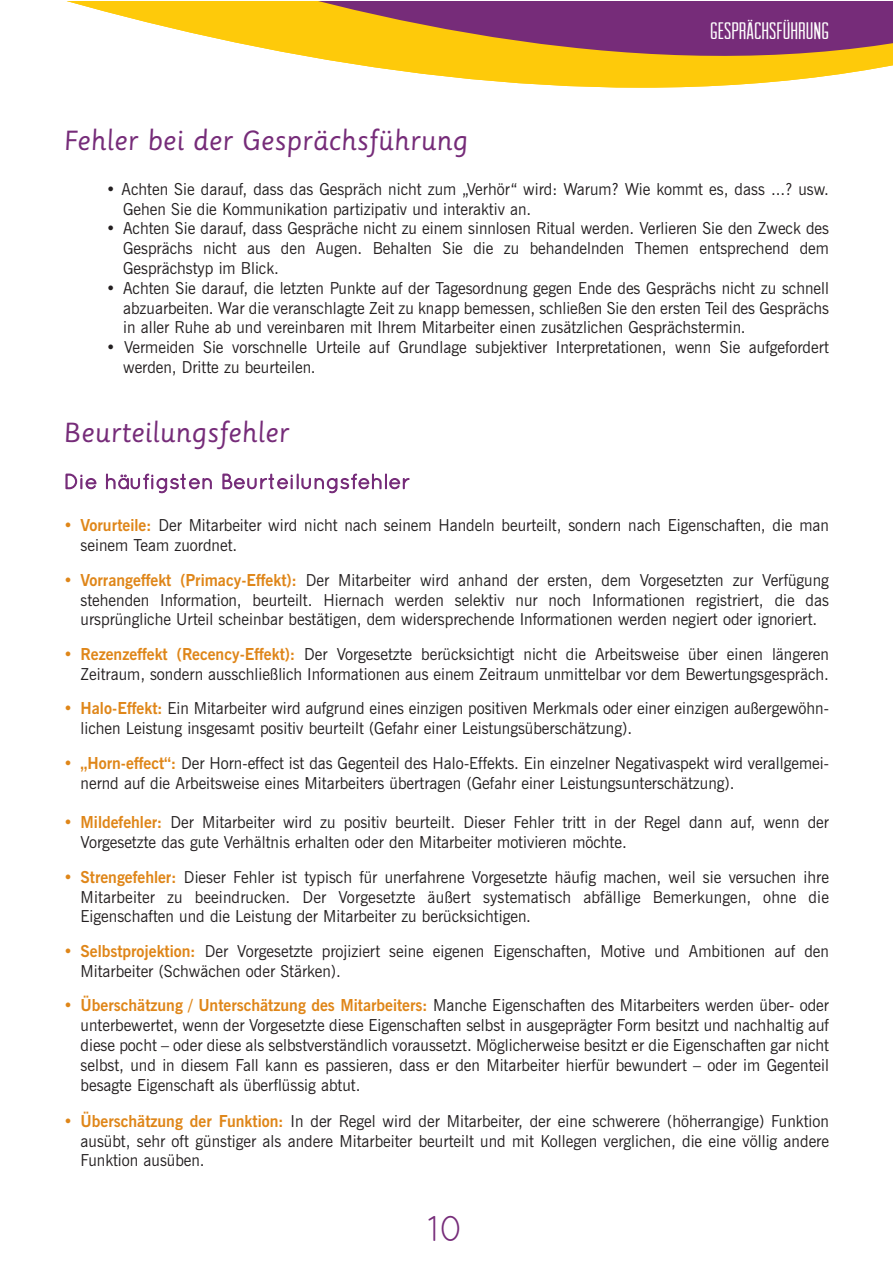
<style>
.page{position:relative;width:893px;height:1263px;background:#fff}
.page>*{position:absolute;margin:0;border:0;box-sizing:border-box;transform-origin:0 0}
.t1{font:36px "Quicksand";color:#762c79}
.t2{font:27px "Sassoon Primary";color:#762c79}
.t3{font:24px "Arvil Sans";color:#fff}
.t4{font:21px "Quicksand";color:#762c79}
.t5{font:16.5px/19.8px "News Gothic BT";color:#231f20;scale:.96 1}
.s1{font-weight:700;color:#df8619}
</style>
<div class="page">
<svg style="left:67px;top:1px;width:826px;height:87px"></svg>
<h3 class="t3" style="left:710px;top:17px;width:120px">GESPRÄCHSFÜHRUNG</h3>
<h2 class="t2" style="left:64px;top:129px;width:406px">Fehler bei der Gesprächsführung</h2>
<p class="t5" style="left:123px;top:180px;width:737px;text-indent:-17px">• Achten Sie darauf, dass das Gespräch nicht zum „Verhör“ wird: Warum? Wie kommt es, dass ...? usw.<br>Gehen Sie die Kommunikation partizipativ und interaktiv an.</p>
<p class="t5" style="left:123px;top:220px;width:737px;text-align:justify;text-indent:-17px">• Achten Sie darauf, dass Gespräche nicht zu einem sinnlosen Ritual werden. Verlieren Sie den Zweck des Gesprächs nicht aus den Augen. Behalten Sie die zu behandelnden Themen entsprechend dem Gesprächstyp im Blick.</p>
<p class="t5" style="left:123px;top:279px;width:737px;text-align:justify;text-indent:-17px">• Achten Sie darauf, die letzten Punkte auf der Tagesordnung gegen Ende des Gesprächs nicht zu schnell abzuarbeiten. War die veranschlagte Zeit zu knapp bemessen, schließen Sie den ersten Teil des Gesprächs in aller Ruhe ab und vereinbaren mit Ihrem Mitarbeiter einen zusätzlichen Gesprächstermin.</p>
<p class="t5" style="left:123px;top:339px;width:737px;text-indent:-17px">• Vermeiden Sie vorschnelle Urteile auf Grundlage subjektiver Interpretationen, wenn Sie aufgefordert werden, Dritte zu beurteilen.</p>
<h2 class="t2" style="left:64px;top:420px;width:227px">Beurteilungsfehler</h2>
<p class="t4" style="left:64px;top:474px;width:348px">Die häufigsten Beurteilungsfehler</p>
<p class="t5" style="left:81px;top:517px;width:781px;text-indent:-17px"><span class="s1">• Vorurteile:</span> Der Mitarbeiter wird nicht nach seinem Handeln beurteilt, sondern nach Eigenschaften, die man seinem Team zuordnet.</p>
<p class="t5" style="left:81px;top:571px;width:781px;text-align:justify;text-indent:-17px"><span class="s1">• Vorrangeffekt (Primacy-Effekt):</span> Der Mitarbeiter wird anhand der ersten, dem Vorgesetzten zur Verfügung stehenden Information, beurteilt. Hiernach werden selektiv nur noch Informationen registriert, die das ursprüngliche Urteil scheinbar bestätigen, dem widersprechende Informationen werden negiert oder ignoriert.</p>
<p class="t5" style="left:64px;top:645px;width:799px;text-align:right"><span class="s1">• Rezenzeffekt (Recency-Effekt):</span> Der Vorgesetzte berücksichtigt nicht die Arbeitsweise über einen längeren<br>Zeitraum, sondern ausschließlich Informationen aus einem Zeitraum unmittelbar vor dem Bewertungsgespräch.</p>
<p class="t5" style="left:81px;top:700px;width:781px;text-indent:-17px"><span class="s1">• Halo-Effekt:</span> Ein Mitarbeiter wird aufgrund eines einzigen positiven Merkmals oder einer einzigen außergewöhn&shy;lichen Leistung insgesamt positiv beurteilt (Gefahr einer Leistungsüberschätzung).</p>
<p class="t5" style="left:81px;top:754px;width:781px;text-indent:-17px"><span class="s1">• „Horn-effect“:</span> Der Horn-effect ist das Gegenteil des Halo-Effekts. Ein einzelner Negativaspekt wird verallgemei&shy;nernd auf die Arbeitsweise eines Mitarbeiters übertragen (Gefahr einer Leistungsunterschätzung).</p>
<p class="t5" style="left:81px;top:814px;width:781px;text-indent:-17px"><span class="s1">• Mildefehler:</span> Der Mitarbeiter wird zu positiv beurteilt. Dieser Fehler tritt in der Regel dann auf, wenn der<br>Vorgesetzte das gute Verhältnis erhalten oder den Mitarbeiter motivieren möchte.</p>
<p class="t5" style="left:81px;top:868px;width:781px;text-align:justify;text-indent:-17px"><span class="s1">• Strengefehler:</span> Dieser Fehler ist typisch für unerfahrene Vorgesetzte häufig machen, weil sie versuchen ihre Mitarbeiter zu beeindrucken. Der Vorgesetzte äußert systematisch abfällige Bemerkungen, ohne die Eigenschaften und die Leistung der Mitarbeiter zu berücksichtigen.</p>
<p class="t5" style="left:81px;top:942px;width:781px;text-indent:-17px"><span class="s1">• Selbstprojektion:</span> Der Vorgesetzte projiziert seine eigenen Eigenschaften, Motive und Ambitionen auf den<br>Mitarbeiter (Schwächen oder Stärken).</p>
<p class="t5" style="left:81px;top:997px;width:781px;text-align:justify;text-indent:-17px"><span class="s1">• Überschätzung / Unterschätzung des Mitarbeiters:</span> Manche Eigenschaften des Mitarbeiters werden über- oder unterbewertet, wenn der Vorgesetzte diese Eigenschaften selbst in ausgeprägter Form besitzt und nachhaltig auf diese pocht – oder diese als selbstverständlich voraussetzt. Möglicherweise besitzt er die Eigenschaften gar nicht selbst, und in diesem Fall kann es passieren, dass er den Mitarbeiter hierfür bewundert – oder im Gegenteil besagte Eigenschaft als überflüssig abtut.</p>
<p class="t5" style="left:81px;top:1112px;width:781px;text-align:justify;text-indent:-17px"><span class="s1">• Überschätzung der Funktion:</span> In der Regel wird der Mitarbeiter, der eine schwerere (höherrangige) Funktion ausübt, sehr oft günstiger als andere Mitarbeiter beurteilt und mit Kollegen verglichen, die eine völlig andere Funktion ausüben.</p>
<h1 class="t1" style="left:427px;top:1217px;width:39px">10</h1>
</div>
